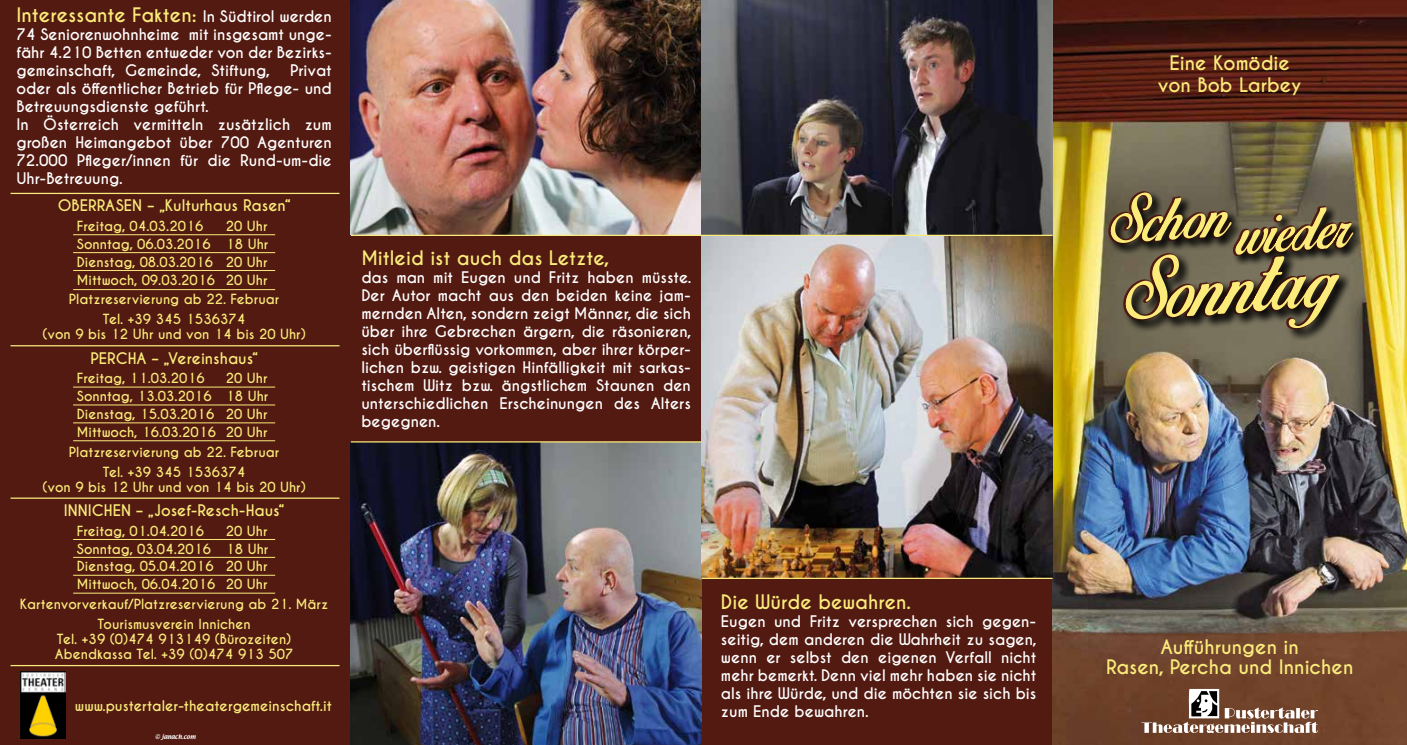
<style>
.page{position:relative;width:1407px;height:745px;background:#fff}
.page>*{position:absolute;margin:0;border:0;box-sizing:border-box;transform-origin:0 0}
.t1{font:700 18.75px/22.5px "Caviar Dreams";color:#faeb7b;text-align:center}
.t2{font:700 15px/18px "Caviar Dreams";color:#fff;text-align:justify}
.t3{font:700 15px "Caviar Dreams";color:#faeb7b}
.t4{font:700 13.75px "Caviar Dreams";color:#faeb7b}
.t5{font:700 13.12px/17.9px "Caviar Dreams";color:#faeb7b;text-align:justify}
.t6{font:5.62px "Textile";color:#fff}
.s1{font-size:15px;color:#fff}
</style>
<div class="page">
<div style="left:0;top:0;width:1407px;height:744px;background:#531a11"></div>
<img style="left:1052px;top:0;width:355px;height:744px">
<svg style="left:1141px;top:688px;width:177px;height:44px;background:#8c6b5a"></svg>
<hr style="left:73px;top:289px;width:149px;height:1px;background:#faeb7b">
<hr style="left:222px;top:289px;width:53px;height:1px;background:#faeb7b">
<hr style="left:73px;top:270px;width:149px;height:1px;background:#faeb7b">
<hr style="left:222px;top:270px;width:53px;height:1px;background:#faeb7b">
<hr style="left:73px;top:234px;width:149px;height:1px;background:#faeb7b">
<hr style="left:222px;top:234px;width:53px;height:1px;background:#faeb7b">
<hr style="left:73px;top:252px;width:149px;height:1px;background:#faeb7b">
<hr style="left:222px;top:252px;width:53px;height:1px;background:#faeb7b">
<hr style="left:73px;top:440px;width:149px;height:1px;background:#faeb7b">
<hr style="left:222px;top:440px;width:53px;height:1px;background:#faeb7b">
<hr style="left:73px;top:386px;width:149px;height:1px;background:#faeb7b">
<hr style="left:222px;top:386px;width:53px;height:1px;background:#faeb7b">
<hr style="left:73px;top:404px;width:149px;height:1px;background:#faeb7b">
<hr style="left:222px;top:404px;width:53px;height:1px;background:#faeb7b">
<hr style="left:73px;top:422px;width:149px;height:1px;background:#faeb7b">
<hr style="left:222px;top:422px;width:53px;height:1px;background:#faeb7b">
<hr style="left:73px;top:592px;width:149px;height:1px;background:#faeb7b">
<hr style="left:222px;top:592px;width:53px;height:1px;background:#faeb7b">
<hr style="left:73px;top:539px;width:149px;height:1px;background:#faeb7b">
<hr style="left:222px;top:539px;width:53px;height:1px;background:#faeb7b">
<hr style="left:73px;top:556px;width:149px;height:1px;background:#faeb7b">
<hr style="left:222px;top:556px;width:53px;height:1px;background:#faeb7b">
<hr style="left:73px;top:574px;width:149px;height:1px;background:#faeb7b">
<hr style="left:222px;top:574px;width:53px;height:1px;background:#faeb7b">
<hr style="left:11px;top:345px;width:328px;height:1px;background:#faeb7b">
<hr style="left:11px;top:497px;width:328px;height:1px;background:#faeb7b">
<hr style="left:11px;top:664px;width:328px;height:1px;background:#faeb7b">
<hr style="left:11px;top:193px;width:328px;height:1px;background:#faeb7b">
<img style="left:20px;top:671px;width:46px;height:67px">
<img style="left:351px;top:0;width:351px;height:234px">
<img style="left:702px;top:0;width:350px;height:577px">
<img style="left:351px;top:442px;width:351px;height:302px">
<hr style="left:702px;top:577px;width:350px;height:1px;background:#faeb7b">
<hr style="left:351px;top:234px;width:701px;height:2px;background:#faeb7b">
<hr style="left:351px;top:441px;width:350px;height:1px;background:#faeb7b">
<div style="left:1234px;top:206px;width:130px;height:60px;background:#000;opacity:.75"></div>
<div style="left:1124px;top:252px;width:227px;height:89px;background:#000;opacity:.75"></div>
<svg style="left:1106px;top:183px;width:249px;height:148px;background:#766b47"></svg>
<p class="t1" style="left:16px;top:4px;width:317px">Interessante Fakten: <span class="s1">In Südtirol werden</span></p>
<p class="t2" style="left:16px;top:26px;width:317px">74 Seniorenwohnheime mit insgesamt unge&shy;fähr 4.210 Betten entweder von der Bezirks&shy;gemeinschaft, Gemeinde, Stiftung,</p>
<p class="t2" style="left:16px;top:62px;width:317px;text-align:left;text-indent:274px">Privat oder als öffentlicher Betrieb für Pflege- und<br>Betreuungsdienste geführt.<br>In Österreich vermitteln zusätzlich zum großen Heimangebot über 700 Agenturen<br>72.000 Pfleger/innen für die Rund-um-die<br>Uhr-Betreuung.</p>
<p class="t1" style="left:1158px;top:52px;width:145px">Eine Komödie von Bob Larbey</p>
<p class="t3" style="left:58px;top:196px;width:234px">OBERRASEN – „Kulturhaus Rasen“</p>
<p class="t5" style="left:77px;top:217px;width:128px">Freitag, 04.03.2016</p>
<p class="t5" style="left:77px;top:217px;width:193px;text-indent:149px">20 Uhr Sonntag, 06.03.2016 18 Uhr Dienstag, 08.03.2016 20 Uhr Mittwoch, 09.03.2016 20 Uhr</p>
<p class="t5" style="left:69px;top:290px;width:212px;line-height:20px;text-align:center">Platzreservierung ab 22. Februar<br>Tel. +39 345 1536374</p>
<p class="t5" style="left:43px;top:326px;width:265px">(von 9 bis 12 Uhr und von 14 bis 20 Uhr)</p>
<p class="t3" style="left:90px;top:349px;width:169px">PERCHA – „Vereinshaus“</p>
<p class="t5" style="left:77px;top:369px;width:129px">Freitag, 11.03.2016</p>
<p class="t5" style="left:77px;top:369px;width:193px;text-indent:149px">20 Uhr Sonntag, 13.03.2016 18 Uhr Dienstag, 15.03.2016 20 Uhr Mittwoch, 16.03.2016 20 Uhr</p>
<p class="t5" style="left:69px;top:442px;width:212px;line-height:20px;text-align:center">Platzreservierung ab 22. Februar<br>Tel. +39 345 1536374</p>
<p class="t5" style="left:43px;top:478px;width:265px">(von 9 bis 12 Uhr und von 14 bis 20 Uhr)</p>
<p class="t3" style="left:64px;top:501px;width:222px">INNICHEN – „Josef-Resch-Haus“</p>
<p class="t5" style="left:77px;top:522px;width:129px">Freitag, 01.04.2016</p>
<p class="t5" style="left:77px;top:522px;width:193px;text-indent:149px">20 Uhr Sonntag, 03.04.2016 18 Uhr Dienstag, 05.04.2016 20 Uhr Mittwoch, 06.04.2016 20 Uhr</p>
<p class="t5" style="left:20px;top:594px;width:310px;line-height:20px;text-align:center">Kartenvorverkauf/Platzreservierung ab 21. März<br>Tourismusverein Innichen</p>
<p class="t5" style="left:55px;top:631px;width:240px;line-height:15px">Tel. +39 (0)474 913149 (Bürozeiten)<br>Abendkassa Tel. +39 (0)474 913 507</p>
<p class="t4" style="left:75px;top:696px;width:258px">www.pustertaler-theatergemeinschaft.it</p>
<p class="t6" style="left:155px;top:732px;width:42px">© janach.com</p>
<p class="t1" style="left:361px;top:247px;width:249px">Mitleid ist auch das Letzte,</p>
<p class="t2" style="left:361px;top:268px;width:332px">das man mit Eugen und Fritz haben müsste.<br>Der Autor macht aus den beiden keine jam&shy;mernden Alten, sondern zeigt Männer, die sich über ihre Gebrechen ärgern, die räsonieren, sich überflüssig vorkommen, aber ihrer körper&shy;lichen bzw. geistigen Hinfälligkeit mit sarkas&shy;tischem Witz bzw. ängstlichem Staunen den unterschiedlichen Erscheinungen des Alters begegnen.</p>
<p class="t1" style="left:721px;top:591px;width:191px">Die Würde bewahren.</p>
<p class="t2" style="left:721px;top:612px;width:317px">Eugen und Fritz versprechen sich gegen&shy;seitig, dem anderen die Wahrheit zu sagen, wenn er selbst den eigenen Verfall nicht mehr bemerkt. Denn viel mehr haben sie nicht als ihre Würde, und die möchten sie sich bis zum Ende bewahren.</p>
<p class="t1" style="left:1106px;top:637px;width:249px;line-height:20px">Aufführungen in<br>Rasen, Percha und Innichen</p>
</div>
